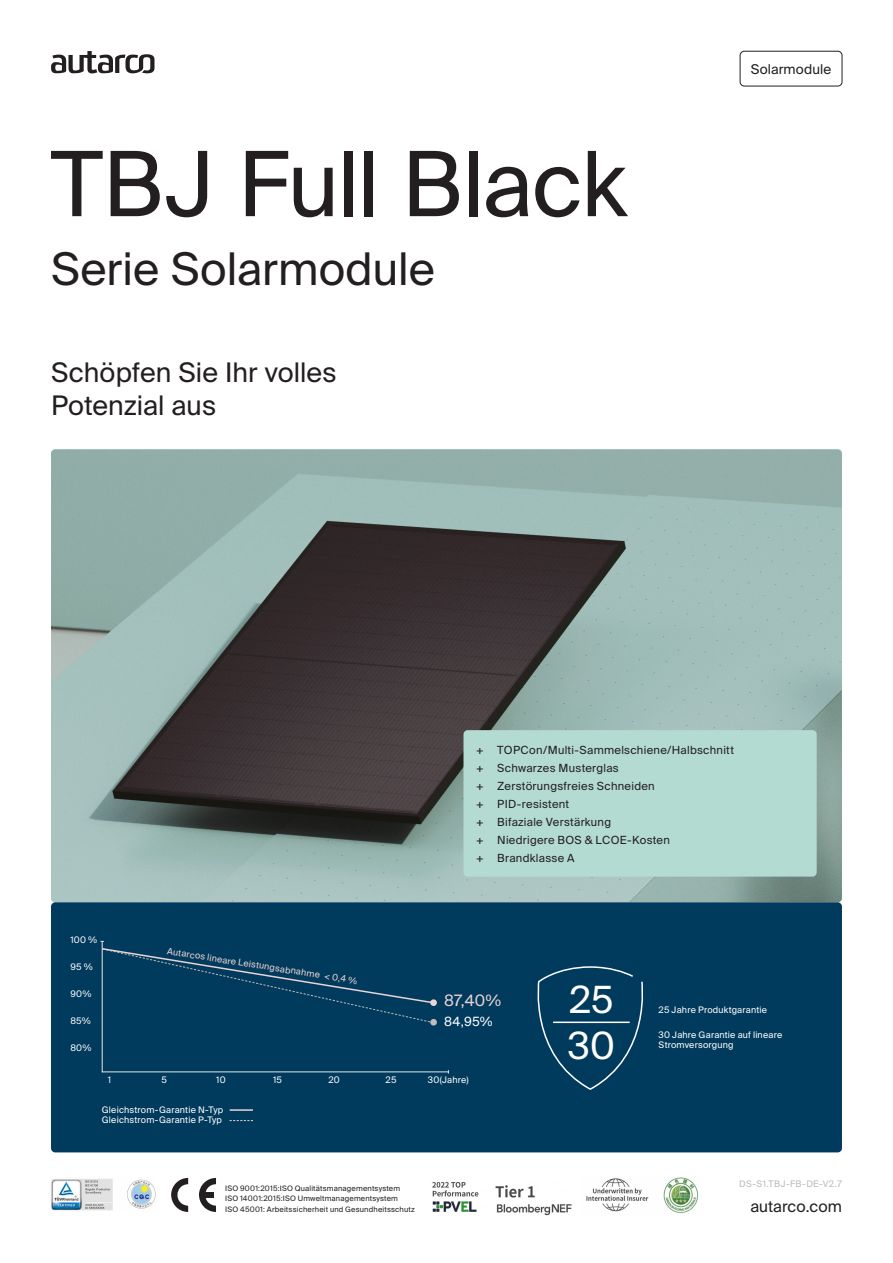
<style>
.page{position:relative;width:893px;height:1263px;background:#fff}
.page>*{position:absolute;margin:0;border:0;box-sizing:border-box;transform-origin:0 0}
.t1{font:90px "Suisse Intl";letter-spacing:-.01em;color:#231f20}
.t2{font:45px "Suisse Intl";color:#231f20}
.t3{font:37.5px "Suisse Intl";color:#fff}
.H3_1{font:27px/33px "Suisse Intl";letter-spacing:.005em;color:#231f20}
.B_T_1{font:15.75px "Suisse Intl";color:#231f20}
.B_T_1-2{font:15.75px "Suisse Intl";color:#ead3d4}
.Tag_first_page{font:13.5px "Suisse Intl";letter-spacing:.01em;color:#231f20}
.B_T_1-3{font:12.75px "Suisse Intl";color:#fff}
.t4{font:11.25px "Suisse Intl";letter-spacing:.025em;color:#231f20}
.B_T_3{font:9px/10.5px "Suisse Intl";letter-spacing:.02em;color:#fff}
.B_T_3-2{font:9px "Suisse Intl";color:#ead3d4}
.Paragraph_Style_02{font:9px "Suisse Intl";letter-spacing:.045em;color:#bfbcb9}
.B_T_3-3{font:7.5px "Suisse Intl";letter-spacing:.02em;color:#231f20}
</style>
<div class="page">
<img style="left:51px;top:449px;width:791px;height:453px">
<div style="left:463px;top:730px;width:354px;height:147px;background:#b4dbd1;border-radius:4px"></div>
<div style="left:51px;top:902px;width:791px;height:250px;background:#003a5c;border-radius:4px"></div>
<div style="left:740px;top:51px;width:102px;height:35px;border:1px solid #231f20;border-radius:4px"></div>
<svg style="left:51px;top:51px;width:103px;height:22px"></svg>
<svg style="left:171px;top:1178px;width:17px;height:34px"></svg>
<svg style="left:199px;top:1178px;width:17px;height:34px"></svg>
<div style="left:202px;top:1192px;width:11px;height:5px;background:#231f20"></div>
<hr style="left:102px;top:941px;width:1px;height:131px;background:#e8e6e3">
<hr style="left:102px;top:1071px;width:346px;height:1px;background:#e8e6e3">
<div style="left:430px;top:1019px;width:7px;height:6px;background:#bfbcb9;border-radius:50%"></div>
<svg style="left:100px;top:941px;width:335px;height:82px"></svg>
<div style="left:430px;top:999px;width:7px;height:7px;background:#ead3d4;border-radius:50%"></div>
<hr style="left:230px;top:1109px;width:23px;height:2px;background:#ead3d4">
<svg style="left:230px;top:1120px;width:23px;height:1px"></svg>
<img style="left:51px;top:1179px;width:105px;height:32px">
<img style="left:432px;top:1182px;width:140px;height:34px">
<img style="left:586px;top:1177px;width:112px;height:36px">
<svg style="left:537px;top:966px;width:107px;height:124px"></svg>
<hr style="left:553px;top:1021px;width:77px;height:2px;background:#fff">
<h1 class="t1" style="left:51px;top:132px;width:577px">TBJ Full Black</h1>
<h2 class="t2" style="left:51px;top:243px;width:385px">Serie Solarmodule</h2>
<p class="H3_1" style="left:51px;top:356px;width:287px">Schöpfen Sie Ihr volles<br>Potenzial aus</p>
<p class="Tag_first_page" style="left:751px;top:61px;width:82px">Solarmodule</p>
<p class="t4" style="left:476px;top:743px;width:259px">+ TOPCon/Multi-Sammelschiene/Halbschnitt</p>
<p class="t4" style="left:476px;top:761px;width:144px">+ Schwarzes Musterglas</p>
<p class="t4" style="left:476px;top:779px;width:180px">+ Zerstörungsfreies Schneiden</p>
<p class="t4" style="left:476px;top:797px;width:94px">+ PID-resistent</p>
<p class="t4" style="left:476px;top:815px;width:136px">+ Bifaziale Verstärkung</p>
<p class="t4" style="left:476px;top:833px;width:195px">+ Niedrigere BOS &amp; LCOE-Kosten</p>
<p class="t4" style="left:476px;top:851px;width:100px">+ Brandklasse A</p>
<p class="B_T_3" style="left:70px;top:934px;width:28px">100 %</p>
<p class="B_T_3" style="left:70px;top:961px;width:24px">95 %</p>
<p class="B_T_3" style="left:70px;top:988px;width:23px">90%</p>
<p class="B_T_3" style="left:70px;top:1015px;width:22px">85%</p>
<p class="B_T_3" style="left:70px;top:1042px;width:23px">80%</p>
<p class="B_T_3-2" style="left:168px;top:946px;width:194px;rotate:9deg">Autarcos lineare Leistungsabnahme &lt; 0,4 %</p>
<p class="B_T_1-2" style="left:444px;top:991px;width:59px">87,40%</p>
<p class="B_T_1-3" style="left:444px;top:1014px;width:50px">84,95%</p>
<p class="B_T_3" style="left:108px;top:1075px;width:5px">1</p>
<p class="B_T_3" style="left:162px;top:1075px;width:7px">5</p>
<p class="B_T_3" style="left:216px;top:1075px;width:11px">10</p>
<p class="B_T_3" style="left:273px;top:1075px;width:10px">15</p>
<p class="B_T_3" style="left:328px;top:1075px;width:13px">20</p>
<p class="B_T_3" style="left:386px;top:1075px;width:12px">25</p>
<p class="B_T_3" style="left:428px;top:1075px;width:42px">30(Jahre)</p>
<p class="B_T_3" style="left:102px;top:1104px;width:123px">Gleichstrom-Garantie N-Typ</p>
<p class="B_T_3" style="left:102px;top:1115px;width:122px">Gleichstrom-Garantie P-Typ</p>
<p class="B_T_3-3" style="left:225px;top:1184px;width:177px">ISO 9001:2015:ISO Qualitätsmanagementsystem</p>
<p class="B_T_3-3" style="left:225px;top:1194px;width:174px">ISO 14001:2015:ISO Umweltmanagementsystem</p>
<p class="B_T_3-3" style="left:225px;top:1205px;width:191px">ISO 45001: Arbeitssicherheit und Gesundheitsschutz</p>
<h2 class="t3" style="left:569px;top:978px;width:46px">25</h2>
<h2 class="t3" style="left:568px;top:1024px;width:49px">30</h2>
<p class="B_T_3" style="left:658px;top:1004px;width:110px">25 Jahre Produktgarantie</p>
<p class="B_T_3" style="left:658px;top:1029px;width:125px">30 Jahre Garantie auf lineare<br>Stromversorgung</p>
<p class="Paragraph_Style_02" style="left:739px;top:1179px;width:104px">DS-S1.TBJ-FB-DE-V2.7</p>
<p class="B_T_1" style="left:750px;top:1197px;width:93px">autarco.com</p>
</div>
